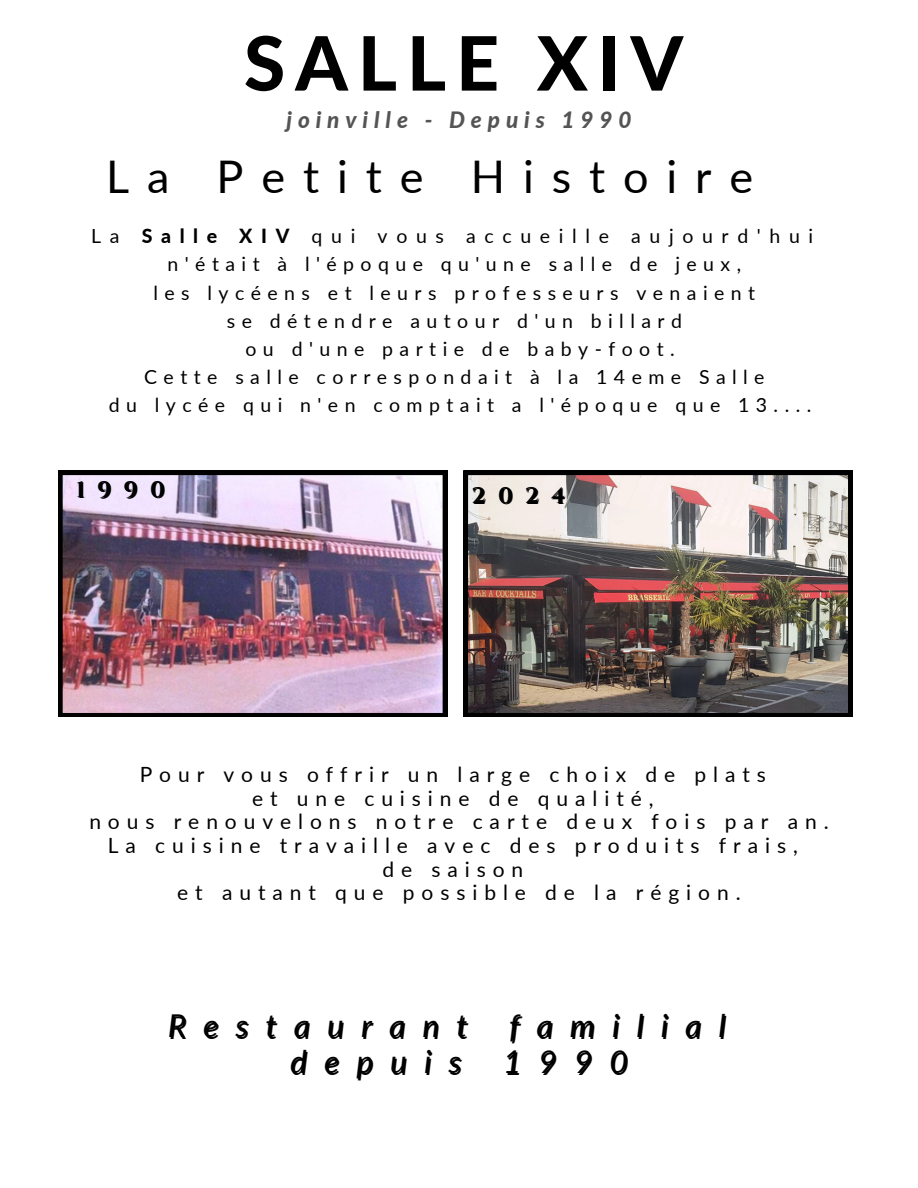
<style>
.page{position:relative;width:918px;height:1188px;background:#fff}
.page>*{position:absolute;margin:0;border:0;box-sizing:border-box;transform-origin:0 0}
.t1{font:800 75px "Lato";letter-spacing:.135em;color:#000}
.t2{font:45px "Lato";letter-spacing:.395em;color:#000}
.t3{font:italic 31.5px "Lato";letter-spacing:.545em;color:#000}
.t4{font:italic 800 22.5px "Lato";letter-spacing:.265em;color:#545454}
.t5{font:700 22.5px "Cinzel";letter-spacing:.545em;color:#000}
.t6{font:21px/23.7px "Lato";letter-spacing:.33em;color:#000;text-align:center}
.t7{font:19.5px "Lato";letter-spacing:.33em;color:#000}
.t8{font:19.5px "Lato";letter-spacing:.445em;color:#000}
.s1{font-weight:800}
</style>
<div class="page">
<img style="left:58px;top:471px;width:389px;height:246px">
<img style="left:464px;top:471px;width:389px;height:246px">
<h6 class="t1" style="left:244px;top:17px;width:441px">SALLE XIV</h6>
<p class="t4" style="left:286px;top:106px;width:347px">joinville - Depuis 1990</p>
<h1 class="t2" style="left:106px;top:148px;width:649px">La Petite Histoire</h1>
<h5 class="t8" style="left:91px;top:224px;width:724px">La <span class="s1">Salle XIV</span> qui vous accueille aujourd'hui</h5>
<p class="t7" style="left:168px;top:252px;width:575px">n'était à l'époque qu'une salle de jeux,</p>
<p class="t7" style="left:154px;top:280px;width:603px">les lycéens et leurs professeurs venaient</p>
<p class="t7" style="left:227px;top:308px;width:457px">se détendre autour d'un billard</p>
<p class="t7" style="left:245px;top:337px;width:431px">ou d'une partie de baby-foot.</p>
<p class="t7" style="left:144px;top:365px;width:622px">Cette salle correspondait à la 14eme Salle</p>
<p class="t7" style="left:109px;top:393px;width:704px">du lycée qui n'en comptait a l'époque que 13....</p>
<p class="t5" style="left:77px;top:476px;width:90px">1990</p>
<p class="t5" style="left:473px;top:482px;width:95px">2024</p>
<h5 class="t6" style="left:89px;top:762px;width:741px">Pour vous offrir un large choix de plats<br>et une cuisine de qualité,<br>nous renouvelons notre carte deux fois par an.<br>La cuisine travaille avec des produits frais,<br>de saison<br>et autant que possible de la région.</h5>
<p class="t3" style="left:168px;top:1006px;width:301px">Restaurant</p>
<p class="t3" style="left:509px;top:1006px;width:218px">familial</p>
<p class="t3" style="left:290px;top:1042px;width:173px">depuis</p>
<p class="t3" style="left:503px;top:1042px;width:126px">1990</p>
</div>
